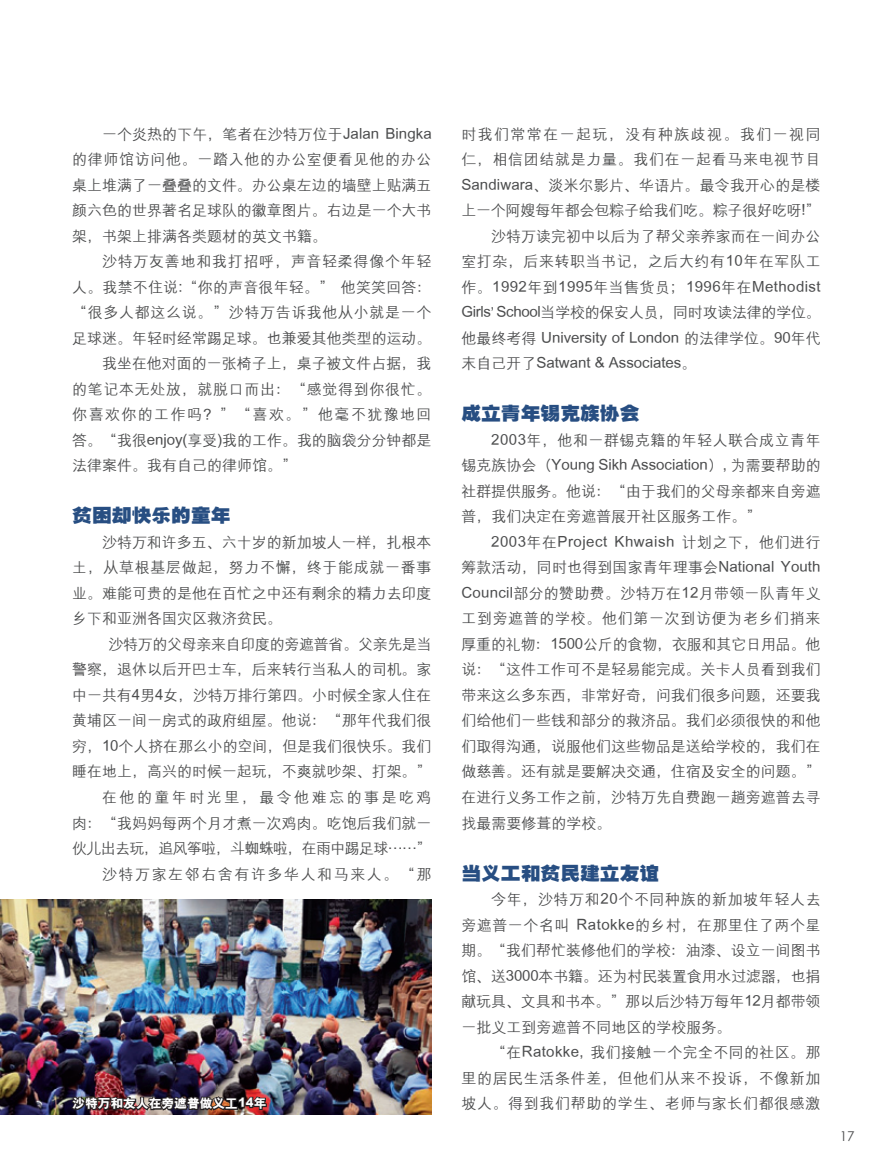
<style>
.page{position:relative;width:893px;height:1170px;background:#fff}
.page>*{position:absolute;margin:0;border:0;box-sizing:border-box;transform-origin:0 0}
.SmlTitle{font:18px "Heiti EG Ultra GB";color:#274e82;scale:1.1 1}
.Text{font:500 15px/25.5px "M Hei GB";color:#4b4c4d;text-align:justify}
.Text-2{font:500 15px/25.5px "M Hei GB";letter-spacing:.025em;color:#4b4c4d;text-align:right}
.Text-3{font:500 15px "M Hei GB";letter-spacing:.045em;color:#4b4c4d}
.Text-4{font:500 15px "M Hei GB";letter-spacing:.105em;color:#4b4c4d}
.t1{font:13.5px "Century Gothic";color:#4b4c4d}
.Caption_white{font:800 12.75px "M Hei GB";color:#fff}
.s1{font-family:"Arial";font-weight:400}
</style>
<div class="page">
<img style="left:0;top:899px;width:432px;height:215px">
<img style="left:69px;top:1084px;width:199px;height:31px">
<p class="Text" style="left:72px;top:121px;width:361px;text-indent:30px">一个炎热的下午，笔者在沙特万位于Jalan Bingka的律师馆访问他。一踏入他的办公室便看见他的办公桌上堆满了一叠叠的文件。办公桌左边的墙壁上贴满五颜六色的世界著名足球队的徽章图片。右边是一个大书架，书架上排满各类题材的英文书籍。</p>
<p class="Text" style="left:72px;top:249px;width:361px;text-indent:30px">沙特万友善地和我打招呼，声音轻柔得像个年轻人。我禁不住说:“你的声音很年轻。” 他笑笑回答：“很多人都这么说。”沙特万告诉我他从小就是一个足球迷。年轻时经常踢足球。也兼爱其他类型的运动。</p>
<p class="Text" style="left:72px;top:351px;width:361px;text-indent:30px">我坐在他对面的一张椅子上，桌子被文件占据，我的笔记本无处放，就脱口而出：“感觉得到你很忙。你喜欢你的工作吗？”“喜欢。”他毫不犹豫地回答。“我很enjoy(享受)我的工作。我的脑袋分分钟都是法律案件。我有自己的律师馆。”</p>
<p class="SmlTitle" style="left:72px;top:506px;width:146px">贫困却快乐的童年</p>
<p class="Text" style="left:72px;top:529px;width:361px;text-indent:30px">沙特万和许多五、六十岁的新加坡人一样，扎根本土，从草根基层做起，努力不懈，终于能成就一番事业。难能可贵的是他在百忙之中还有剩余的精力去印度乡下和亚洲各国灾区救济贫民。</p>
<p class="Text" style="left:72px;top:631px;width:361px;text-indent:36px">沙特万的父母亲来自印度的旁遮普省。父亲先是当警察，退休以后开巴士车，后来转行当私人的司机。家中一共有4男4女，沙特万排行第四。小时候全家人住在黄埔区一间一房式的政府组屋。他说：“那年代我们很穷，10个人挤在那么小的空间，但是我们很快乐。我们睡在地上，高兴的时候一起玩，不爽就吵架、打架。”</p>
<p class="Text" style="left:72px;top:784px;width:361px;text-indent:30px">在他的童年时光里，最令他难忘的事是吃鸡肉：“我妈妈每两个月才煮一次鸡肉。吃饱后我们就一伙儿出去玩，追风筝啦，斗蜘蛛啦，在雨中踢足球⋯⋯”</p>
<p class="Text-4" style="left:102px;top:866px;width:331px">沙特万家左邻右舍有许多华人和马来人。“那</p>
<p class="Text" style="left:461px;top:121px;width:361px">时我们常常在一起玩，没有种族歧视。我们一视同仁，相信团结就是力量。我们在一起看马来电视节目Sandiwara、淡米尔影片、华语片。最令我开心的是楼上一个阿嫂每年都会包粽子给我们吃。粽子很好吃呀!”</p>
<p class="Text" style="left:461px;top:223px;width:361px;text-indent:30px">沙特万读完初中以后为了帮父亲养家而在一间办公室打杂，后来转职当书记，之后大约有10年在军队工作。1992年到1995年当售货员；1996年在Methodist Girls<span class="s1">’</span> School当学校的保安人员，同时攻读法律的学位。他最终考得 University of London 的法律学位。90年代末自己开了Satwant &amp; Associates。</p>
<p class="SmlTitle" style="left:461px;top:404px;width:163px">成立青年锡克族协会</p>
<p class="Text" style="left:461px;top:427px;width:361px;text-indent:30px">2003年，他和一群锡克籍的年轻人联合成立青年锡克族协会（Young Sikh Association）, 为需要帮助的社群提供服务。他说：“由于我们的父母亲都来自旁遮普，我们决定在旁遮普展开社区服务工作。”</p>
<p class="Text" style="left:461px;top:529px;width:361px;text-indent:30px">2003年在Project Khwaish 计划之下，他们进行筹款活动，同时也得到国家青年理事会National Youth Council部分的赞助费。沙特万在12月带领一队青年义工到旁遮普的学校。他们第一次到访便为老乡们捎来厚重的礼物：1500公斤的食物，衣服和其它日用品。他说：“这件工作可不是轻易能完成。关卡人员看到我们带来这么多东西，非常好奇，问我们很多问题，还要我们给他们一些钱和部分的救济品。我们必须很快的和他们取得沟通，说服他们这些物品是送给学校的，我们在做慈善。还有就是要解决交通，住宿及安全的问题。”在进行义务工作之前，沙特万先自费跑一趟旁遮普去寻找最需要修葺的学校。</p>
<p class="SmlTitle" style="left:461px;top:863px;width:181px">当义工和贫民建立友谊</p>
<p class="Text" style="left:461px;top:886px;width:361px;text-indent:30px">今年，沙特万和20个不同种族的新加坡年轻人去旁遮普一个名叫 Ratokke的乡村，在那里住了两个星期。“我们帮忙装修他们的学校：油漆、设立一间图书馆、送3000本书籍。还为村民装置食用水过滤器，也捐献玩具、文具和书本。”那以后沙特万每年12月都带领一批义工到旁遮普不同地区的学校服务。</p>
<p class="Text-2" style="left:461px;top:1039px;width:361px">“在Ratokke, 我们接触一个完全不同的社区。那<br>里的居民生活条件差，但他们从来不投诉，不像新加</p>
<p class="Caption_white" style="left:72px;top:1096px;width:196px">沙特万和友人在旁遮普做义工14年</p>
<p class="Text-3" style="left:461px;top:1095px;width:361px">坡人。得到我们帮助的学生、老师与家长们都很感激</p>
<p class="t1" style="left:840px;top:1127px;width:16px">17</p>
</div>
